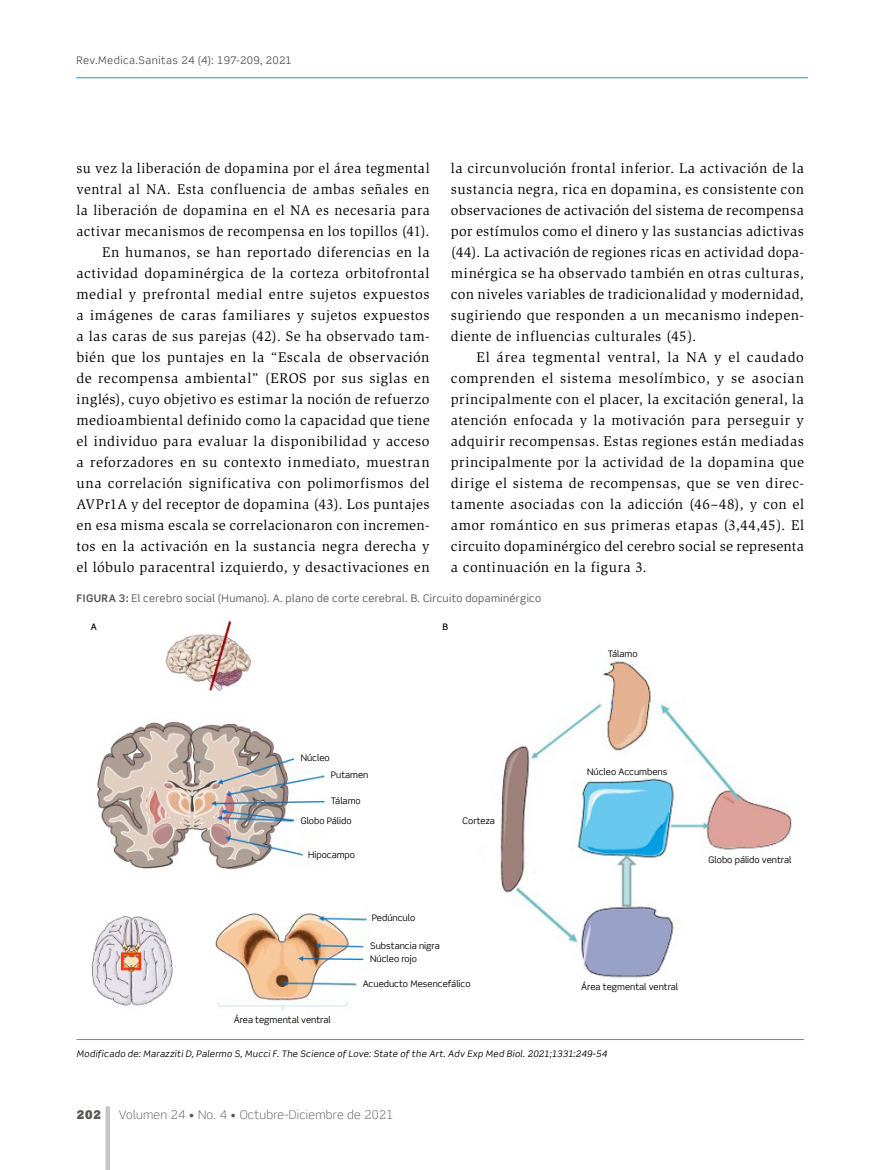
<style>
.page{position:relative;width:872px;height:1170px;background:#fff}
.page>*{position:absolute;margin:0;border:0;box-sizing:border-box;transform-origin:0 0}
._01Body_text{font:14.4px/21px "Slimbach Std";letter-spacing:.025em;color:#000;text-align:justify}
.t1{font:300 12px "Scene Std";letter-spacing:.025em;color:#575756}
.t2{font:900 12px "Scene Std";color:#575756}
._18Tit_graf{font:10.5px "Scene Std";letter-spacing:.035em;color:#575756}
.t3{font:9px/12.6px "Scene Std";color:#000}
._17Fuente{font:italic 9px "Scene Std";letter-spacing:.03em;color:#000}
.t4{font:500 9px "Scene Std";color:#000}
.s1{font-style:inherit}
.s2{font-weight:700}
</style>
<div class="page">
<hr style="left:106px;top:1106px;width:4px;height:63px;background:#c6c6c6">
<hr style="left:76px;top:77px;width:732px;height:1px;background:#169ad3">
<hr style="left:77px;top:1039px;width:727px;height:1px;background:#878385">
<img style="left:92px;top:620px;width:700px;height:392px">
<p class="_18Tit_graf" style="left:77px;top:53px;width:217px">Rev.Medica.Sanitas <span class="s1">24 (4): 197-209, 2021</span></p>
<p class="_01Body_text" style="left:77px;top:158px;width:354px">su vez la liberación de dopamina por el área tegmental ventral al NA. Esta confluencia de ambas señales en la liberación de dopamina en el NA es necesaria para activar mecanismos de recompensa en los topillos (41).</p>
<p class="_01Body_text" style="left:77px;top:242px;width:354px;text-indent:26px">En humanos, se han reportado diferencias en la actividad dopaminérgica de la corteza orbitofrontal medial y prefrontal medial entre sujetos expuestos a imágenes de caras familiares y sujetos expuestos a las caras de sus parejas (42). Se ha observado tam&shy;bién que los puntajes en la “Escala de observación de recompensa ambiental” (EROS por sus siglas en inglés), cuyo objetivo es estimar la noción de refuerzo medioambiental definido como la capacidad que tiene el individuo para evaluar la disponibilidad y acceso a reforzadores en su contexto inmediato, muestran una correlación significativa con polimorfismos del AVPr1A y del receptor de dopamina (43). Los puntajes en esa misma escala se correlacionaron con incremen&shy;tos en la activación en la sustancia negra derecha y el lóbulo paracentral izquierdo, y desactivaciones en</p>
<p class="_01Body_text" style="left:451px;top:158px;width:354px">la circunvolución frontal inferior. La activación de la sustancia negra, rica en dopamina, es consistente con observaciones de activación del sistema de recompensa por estímulos como el dinero y las sustancias adictivas (44). La activación de regiones ricas en actividad dopa&shy;minérgica se ha observado también en otras culturas, con niveles variables de tradicionalidad y modernidad, sugiriendo que responden a un mecanismo indepen&shy;diente de influencias culturales (45).</p>
<p class="_01Body_text" style="left:451px;top:347px;width:354px;text-indent:26px">El área tegmental ventral, la NA y el caudado comprenden el sistema mesolímbico, y se asocian principalmente con el placer, la excitación general, la atención enfocada y la motivación para perseguir y adquirir recompensas. Estas regiones están mediadas principalmente por la actividad de la dopamina que dirige el sistema de recompensas, que se ven direc&shy;tamente asociadas con la adicción (46–48), y con el amor romántico en sus primeras etapas (3,44,45). El circuito dopaminérgico del cerebro social se representa a continuación en la figura 3.</p>
<p class="_18Tit_graf" style="left:77px;top:591px;width:466px"><span class="s2">FIGURA 3:</span> El cerebro social (Humano). A. plano de corte cerebral. B. Circuito dopaminérgico</p>
<p class="t4" style="left:91px;top:621px;width:8px">A</p>
<p class="t4" style="left:442px;top:621px;width:7px">B</p>
<p class="t3" style="left:607px;top:647px;width:31px">Tálamo</p>
<p class="t3" style="left:301px;top:751px;width:31px">Núcleo</p>
<p class="t3" style="left:331px;top:768px;width:39px">Putamen</p>
<p class="t3" style="left:331px;top:794px;width:31px">Tálamo</p>
<p class="t3" style="left:301px;top:813px;width:52px">Globo Pálido</p>
<p class="t3" style="left:308px;top:848px;width:48px">Hipocampo</p>
<p class="t3" style="left:462px;top:813px;width:34px">Corteza</p>
<p class="t3" style="left:234px;top:1013px;width:98px">Área tegmental ventral</p>
<p class="t3" style="left:372px;top:911px;width:45px">Pedúnculo</p>
<p class="t3" style="left:370px;top:939px;width:71px">Substancia nigra<br>Núcleo rojo</p>
<p class="t3" style="left:363px;top:977px;width:109px">Acueducto Mesencefálico</p>
<p class="t3" style="left:587px;top:765px;width:82px">Núcleo Accumbens</p>
<p class="t3" style="left:581px;top:980px;width:98px">Área tegmental ventral</p>
<p class="_17Fuente" style="left:77px;top:1047px;width:532px">Modificado de: Marazziti D, Palermo S, Mucci F. The Science of Love: State of the Art. Adv Exp Med Biol. 2021;1331:249-54</p>
<p class="t2" style="left:76px;top:1106px;width:26px">202</p>
<p class="t1" style="left:119px;top:1106px;width:276px">Volumen 24 • No. 4 • Octubre-Diciembre de 2021</p>
<p class="t3" style="left:708px;top:852px;width:84px">Globo pálido ventral</p>
</div>
